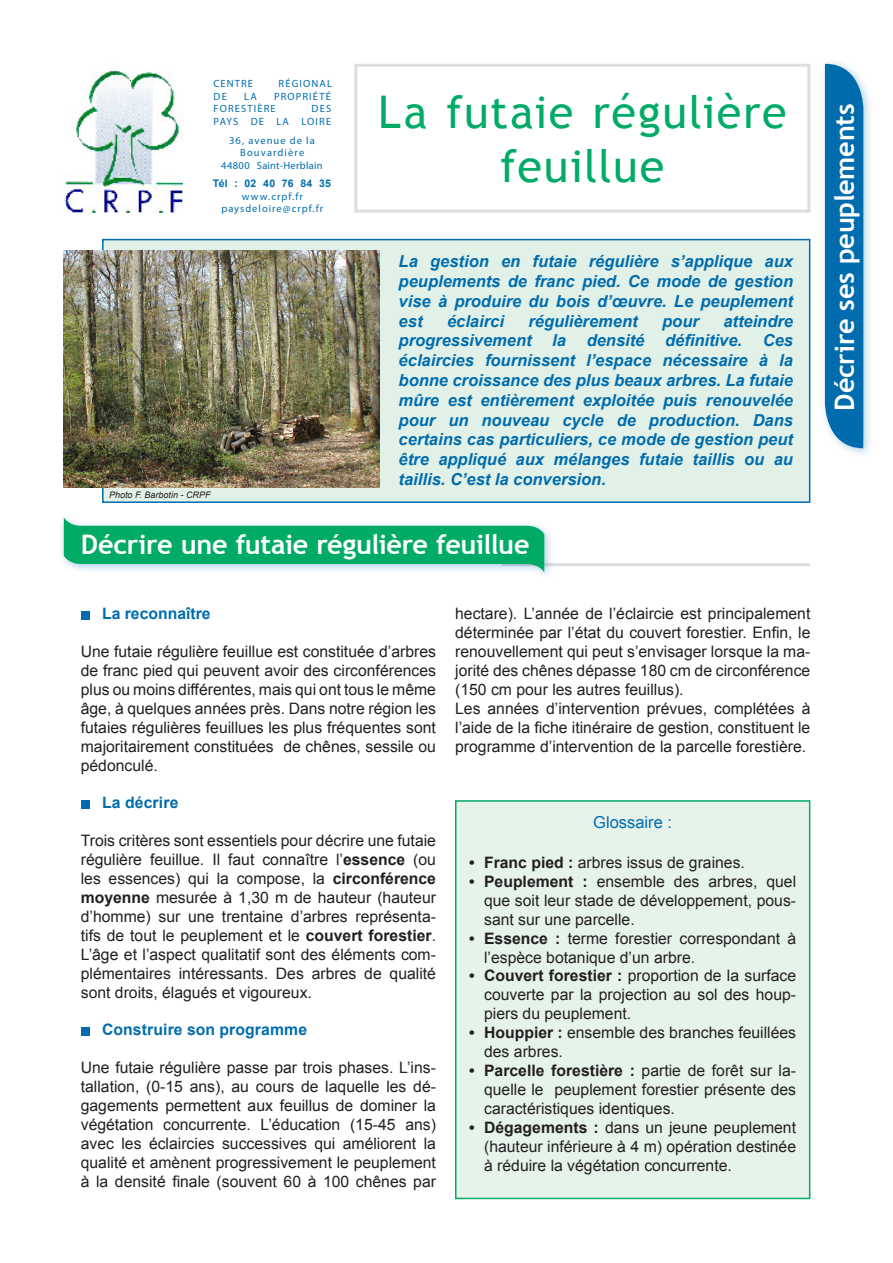
<style>
.page{position:relative;width:893px;height:1263px;background:#fff}
.page>*{position:absolute;margin:0;border:0;box-sizing:border-box;transform-origin:0 0}
.titre{font:45px "Trebuchet MS";letter-spacing:.035em;color:#00ab66}
.onglet{font:700 27px "Trebuchet MS";letter-spacing:-.015em;color:#fff}
.onglet_thématique{font:700 27px "Trebuchet MS";letter-spacing:-.01em;color:#fff}
.Chapeau{font:italic 700 16.5px/19.8px "Arial";color:#006cae;text-align:justify}
.t1{font:16.5px "Arial";color:#006cae}
.t2{font:15.75px/18.9px "Arial";color:#231f20;text-align:justify}
.intitulé_divers{font:700 15.75px "Arial";letter-spacing:.005em;color:#006cae}
.mentions_légales_crp{font:10.5px/12.6px "Myriad Pro";letter-spacing:.11em;color:#006cae}
.adresse_crpf{font:10.5px "Myriad Pro";letter-spacing:.095em;color:#006cae}
.adresse_crpf-2{font:10.5px "Myriad Pro";letter-spacing:.025em;color:#006cae}
.mail_crpf{font:10.5px "Myriad Pro";letter-spacing:.095em;color:#006cae}
.tel_crpf{font:700 10.5px "Arial";letter-spacing:.02em;color:#006cae}
.net_crpf{font:10.5px "Myriad Pro";letter-spacing:.1em;color:#006cae}
.t3{font:italic 9px "Arial";color:#231f20}
.s1{font-weight:700}
</style>
<div class="page">
<div style="left:81px;top:611px;width:8px;height:8px;background:#006cae"></div>
<div style="left:81px;top:800px;width:8px;height:8px;background:#006cae"></div>
<div style="left:81px;top:1027px;width:8px;height:8px;background:#006cae"></div>
<hr style="left:503px;top:563px;width:306px;height:3px;background:#dcdddf">
<div style="left:58px;top:513px;width:496px;height:68px;background:#006cae;opacity:.3"></div>
<svg style="left:64px;top:517px;width:480px;height:55px"></svg>
<div style="left:456px;top:801px;width:354px;height:397px;background:#e6f3eb"></div>
<div style="left:455px;top:800px;width:355px;height:399px;border:2px solid #00ab66"></div>
<div style="left:102px;top:239px;width:708px;height:264px;background:#e1f1e7;border:2px solid #006cae"></div>
<img style="left:64px;top:251px;width:316px;height:237px">
<div style="left:819px;top:58px;width:55px;height:400px;background:#006cae;opacity:.3"></div>
<div style="left:825px;top:64px;width:38px;height:384px;background:#006cae"></div>
<svg style="left:354px;top:64px;width:457px;height:149px"></svg>
<img style="left:64px;top:70px;width:119px;height:143px">
<p class="mentions_légales_crp" style="left:213px;top:77px;width:41px">CENTRE</p>
<p class="mentions_légales_crp" style="left:279px;top:77px;width:55px">RÉGIONAL</p>
<p class="mentions_légales_crp" style="left:214px;top:90px;width:15px">DE</p>
<p class="mentions_légales_crp" style="left:244px;top:90px;width:14px">LA</p>
<p class="mentions_légales_crp" style="left:214px;top:90px;width:119px;text-indent:61px">PROPRIÉTÉ<br>FORESTIÈRE</p>
<p class="mentions_légales_crp" style="left:214px;top:102px;width:119px;text-align:right">DES<br>PAYS DE LA LOIRE</p>
<p class="adresse_crpf" style="left:229px;top:134px;width:87px">36, avenue de la</p>
<p class="adresse_crpf" style="left:240px;top:146px;width:65px">Bouvardière</p>
<p class="adresse_crpf-2" style="left:221px;top:159px;width:103px">44800 Saint-Herblain</p>
<p class="tel_crpf" style="left:213px;top:176px;width:120px">Tél : 02 40 76 84 35</p>
<p class="net_crpf" style="left:242px;top:190px;width:63px">www.crpf.fr</p>
<p class="mail_crpf" style="left:221px;top:202px;width:103px">paysdeloire@crpf.fr</p>
<p class="t3" style="left:109px;top:489px;width:103px">Photo F. Barbotin - CRPF</p>
<p class="titre" style="left:378px;top:85px;width:410px">La futaie régulière</p>
<p class="titre" style="left:500px;top:139px;width:166px">feuillue</p>
<p class="Chapeau" style="left:399px;top:252px;width:396px">La gestion en futaie régulière s’applique aux peuplements de franc pied. Ce mode de gestion vise à produire du bois d’œuvre. Le peuplement est</p>
<p class="Chapeau" style="left:447px;top:311px;width:58px">éclairci</p>
<p class="Chapeau" style="left:528px;top:311px;width:111px">régulièrement</p>
<p class="Chapeau" style="left:662px;top:311px;width:38px">pour</p>
<p class="Chapeau" style="left:723px;top:311px;width:71px">atteindre</p>
<p class="Chapeau" style="left:399px;top:331px;width:134px">progressivement</p>
<p class="Chapeau" style="left:552px;top:331px;width:15px">la</p>
<p class="Chapeau" style="left:587px;top:331px;width:59px">densité</p>
<p class="Chapeau" style="left:665px;top:331px;width:79px">définitive.</p>
<p class="Chapeau" style="left:399px;top:331px;width:396px;text-indent:364px">Ces éclaircies fournissent l’espace nécessaire à la bonne croissance des plus beaux arbres. La futaie mûre est entièrement exploitée puis renouvelée pour un nouveau cycle de production. Dans certains cas particuliers, ce mode de gestion peut être appliqué aux mélanges futaie taillis ou au taillis. C’est la conversion.</p>
<p class="onglet" style="left:81px;top:528px;width:450px">Décrire une futaie régulière feuillue</p>
<p class="intitulé_divers" style="left:102px;top:603px;width:110px">La reconnaître</p>
<p class="t2" style="left:81px;top:642px;width:357px">Une futaie régulière feuillue est constituée d’arbres de franc pied qui peuvent avoir des circonférences plus ou moins différentes, mais qui ont tous le même âge, à quelques années près. Dans notre région les futaies régulières feuillues les plus fréquentes sont majoritairement constituées de chênes, sessile ou pédonculé.</p>
<p class="intitulé_divers" style="left:102px;top:792px;width:78px">La décrire</p>
<p class="t2" style="left:81px;top:831px;width:357px">Trois critères sont essentiels pour décrire une futaie régulière feuillue. Il faut connaître l’<span class="s1">essence</span> (ou les essences) qui la compose, la <span class="s1">circonférence moyenne</span> mesurée à 1,30 m de hauteur (hauteur d’homme) sur une trentaine d’arbres représenta&shy;tifs de tout le peuplement et le <span class="s1">couvert forestier</span>.<br>L’âge et l’aspect qualitatif sont des éléments com&shy;plémentaires intéressants. Des arbres de qualité sont droits, élagués et vigoureux.</p>
<p class="intitulé_divers" style="left:102px;top:1019px;width:207px">Construire son programme</p>
<p class="t2" style="left:81px;top:1058px;width:357px">Une futaie régulière passe par trois phases. L’ins&shy;tallation, (0-15 ans), au cours de laquelle les dé&shy;gagements permettent aux feuillus de dominer la végétation concurrente. L’éducation (15-45 ans) avec les éclaircies successives qui améliorent la qualité et amènent progressivement le peuplement à la densité finale (souvent 60 à 100 chênes par</p>
<p class="t2" style="left:455px;top:605px;width:357px">hectare). L’année de l’éclaircie est principalement déterminée par l’état du couvert forestier. Enfin, le renouvellement qui peut s’envisager lorsque la ma&shy;jorité des chênes dépasse 180 cm de circonférence (150 cm pour les autres feuillus).</p>
<p class="t2" style="left:455px;top:699px;width:357px">Les années d’intervention prévues, complétées à l’aide de la fiche itinéraire de gestion, constituent le programme d’intervention de la parcelle forestière.</p>
<p class="t1" style="left:593px;top:811px;width:80px">Glossaire :</p>
<p class="t2" style="left:469px;top:853px;width:277px"><span class="s1">• Franc pied :</span> arbres issus de graines.</p>
<p class="t2" style="left:484px;top:872px;width:313px;text-indent:-15px"><span class="s1">• Peuplement :</span> ensemble des arbres, quel que soit leur stade de développement, pous&shy;sant sur une parcelle.</p>
<p class="t2" style="left:484px;top:929px;width:313px;text-indent:-15px"><span class="s1">• Essence :</span> terme forestier correspondant à l’espèce botanique d’un arbre.</p>
<p class="t2" style="left:484px;top:967px;width:314px;text-indent:-15px"><span class="s1">• Couvert forestier :</span> proportion de la surface couverte par la projection au sol des houp&shy;piers du peuplement.</p>
<p class="t2" style="left:484px;top:1023px;width:313px;text-indent:-15px"><span class="s1">• Houppier :</span> ensemble des branches feuillées des arbres.</p>
<p class="t2" style="left:484px;top:1061px;width:313px;text-indent:-15px"><span class="s1">• Parcelle forestière :</span> partie de forêt sur la&shy;quelle le peuplement forestier présente des caractéristiques identiques.</p>
<p class="t2" style="left:484px;top:1118px;width:313px;text-indent:-15px"><span class="s1">• Dégagements :</span> dans un jeune peuplement (hauteur inférieure à 4 m) opération destinée à réduire la végétation concurrente.</p>
<p class="onglet_thématique" style="left:828px;top:411px;width:309px;rotate:-90deg">Décrire ses peuplements</p>
</div>
